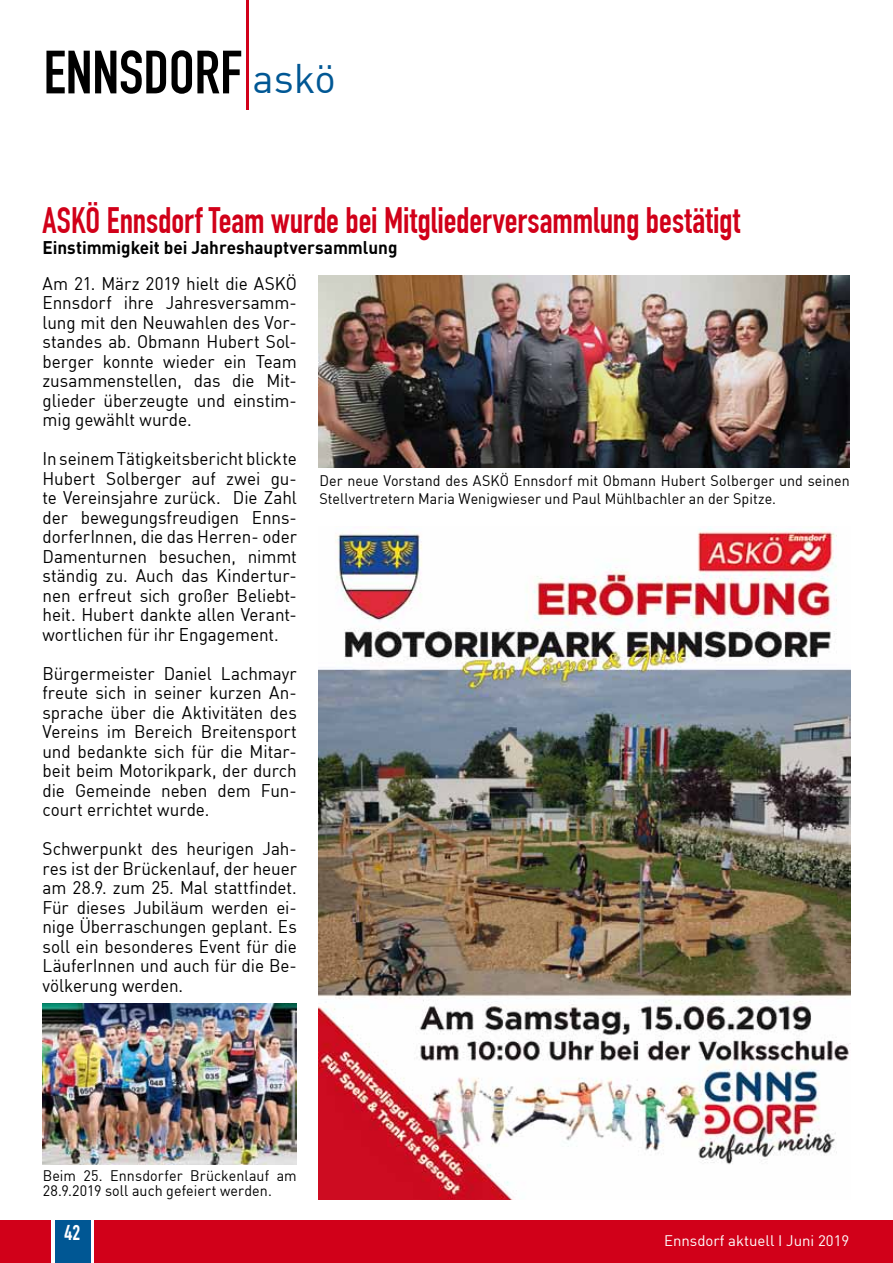
<style>
.page{position:relative;width:893px;height:1263px;background:#fff}
.page>*{position:absolute;margin:0;border:0;box-sizing:border-box;transform-origin:0 0}
.t1{font:60px "DIN Engschrift";color:#000}
.t2{font:40.5px "DIN";color:#005794}
.t3{font:36px "DIN Engschrift";letter-spacing:-.005em;color:#d10019;scale:.96 1}
.t4{font:21px "DIN Engschrift";color:#fff}
.t5{font:18px/19.5px "DIN";letter-spacing:-.005em;color:#000;text-align:justify;scale:.95 1}
.t6{font:700 18px "DIN";color:#000;scale:.95 1}
.t7{font:15px/18px "DIN";letter-spacing:.005em;color:#000;scale:.95 1}
.t8{font:15px "DIN";color:#fff}
</style>
<div class="page">
<div style="left:0;top:1220px;width:893px;height:43px;background:#d10019"></div>
<div style="left:51px;top:1220px;width:43px;height:43px;background:linear-gradient(to bottom,#fff,#fff)"></div>
<div style="left:55px;top:1220px;width:35px;height:43px;background:#005794"></div>
<hr style="left:246px;top:0;width:3px;height:109px;background:#d10019">
<img style="left:319px;top:276px;width:530px;height:191px">
<img style="left:43px;top:1003px;width:254px;height:161px">
<img style="left:319px;top:528px;width:531px;height:671px">
<h1 class="t1" style="left:44px;top:37px;width:200px">ENNSDORF</h1>
<h2 class="t2" style="left:252px;top:53px;width:85px">askö</h2>
<h3 class="t3" style="left:43px;top:199px;width:728px">ASKÖ Ennsdorf Team wurde bei Mitgliederversammlung bestätigt</h3>
<p class="t6" style="left:43px;top:236px;width:375px">Einstimmigkeit bei Jahreshauptversammlung</p>
<p class="t5" style="left:43px;top:273px;width:269px">Am 21. März 2019 hielt die ASKÖ Ennsdorf ihre Jahresversamm&shy;lung mit den Neuwahlen des Vor&shy;standes ab. Obmann Hubert Sol&shy;berger konnte wieder ein Team zusammenstellen, das die Mit&shy;glieder überzeugte und einstim&shy;mig gewählt wurde.</p>
<p class="t5" style="left:43px;top:449px;width:269px">In seinem Tätigkeitsbericht blickte Hubert Solberger auf zwei gu&shy;te Vereinsjahre zurück. Die Zahl der bewegungsfreudigen Enns&shy;dorferInnen, die das Herren- oder Damenturnen besuchen, nimmt ständig zu. Auch das Kindertur&shy;nen erfreut sich großer Beliebt&shy;heit. Hubert dankte allen Verant&shy;wortlichen für ihr Engagement.</p>
<p class="t5" style="left:43px;top:663px;width:269px">Bürgermeister Daniel Lachmayr freute sich in seiner kurzen An&shy;sprache über die Aktivitäten des Vereins im Bereich Breitensport und bedankte sich für die Mitar&shy;beit beim Motorikpark, der durch die Gemeinde neben dem Fun&shy;court errichtet wurde.</p>
<p class="t5" style="left:43px;top:838px;width:269px">Schwerpunkt des heurigen Jah&shy;res ist der Brückenlauf, der heuer am 28.9. zum 25. Mal stattfindet.<br>Für dieses Jubiläum werden ei&shy;nige Überraschungen geplant. Es soll ein besonderes Event für die LäuferInnen und auch für die Be&shy;völkerung werden.</p>
<p class="t7" style="left:319px;top:471px;width:560px">Der neue Vorstand des ASKÖ Ennsdorf mit Obmann Hubert Solberger und seinen<br>Stellvertretern Maria Wenigwieser und Paul Mühlbachler an der Spitze.</p>
<p class="t7" style="left:43px;top:1167px;width:269px;line-height:15px">Beim 25. Ennsdorfer Brückenlauf am<br>28.9.2019 soll auch gefeiert werden.</p>
<p class="t4" style="left:65px;top:1220px;width:17px">42</p>
<p class="t8" style="left:664px;top:1231px;width:187px">Ennsdorf aktuell I Juni 2019</p>
</div>
